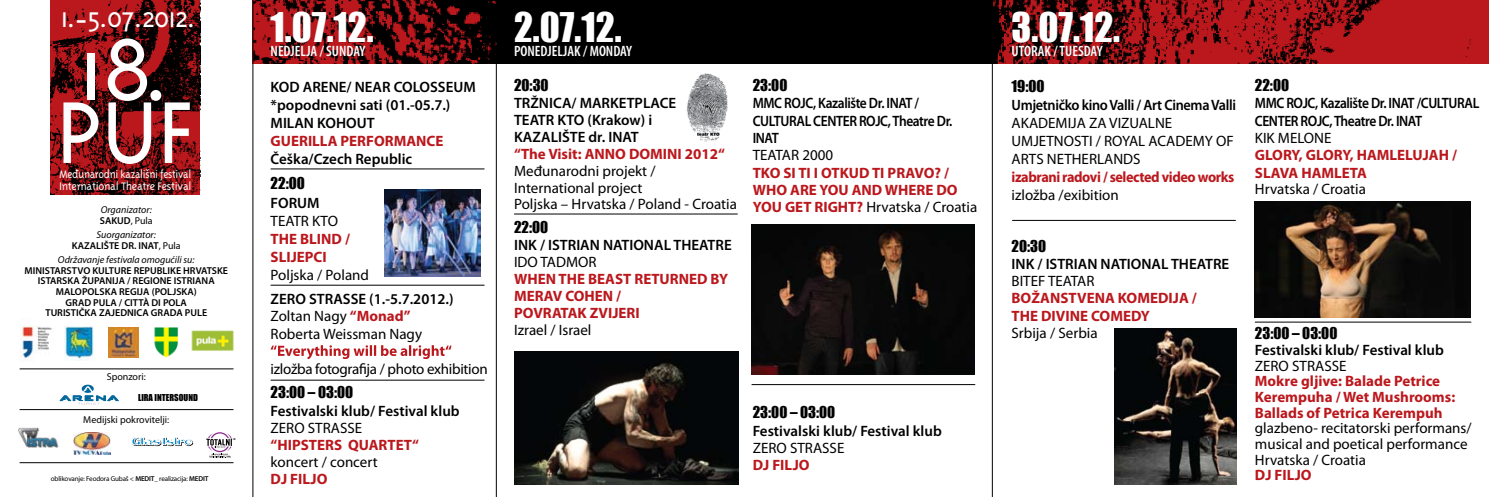
<style>
.page{position:relative;width:1489px;height:497px;background:#fff}
.page>*{position:absolute;margin:0;border:0;box-sizing:border-box;transform-origin:0 0}
.t1{font:100.62px "Triplex";color:#fff}
.t2{font:37.5px "Impact";color:#fff}
.t3{font:31.88px "Triplex";letter-spacing:-.04em;color:#fff}
.t4{font:15px/17.2px "Myriad Pro";color:#000}
.t5{font:700 15px/17.2px "Myriad Pro";color:#bb181d}
.t6{font:600 15px/18px "Myriad Pro";color:#000}
.t7{font:600 15px/17.2px "Myriad Pro";letter-spacing:-.03em;color:#000;scale:.9 1}
.t8{font:15px "Impact";color:#000}
.t9{font:600 condensed 15px "Myriad Pro";color:#fff}
.t10{font:15px "Myriad Pro";letter-spacing:-.02em;color:#000}
.t11{font:600 15px "Myriad Pro";letter-spacing:-.025em;color:#000;scale:.95 1}
.t12{font:700 15px "Myriad Pro";letter-spacing:-.03em;color:#bb181d;scale:.95 1}
.t13{font:12.5px/12.1px "Triplex";letter-spacing:-.025em;color:#fff;scale:.95 1}
.t14{font:600 10px/10.6px "Myriad Pro";color:#000;text-align:center}
.t15{font:italic 10px/10.6px "Myriad Pro";color:#000}
.t16{font:10px "Myriad Pro";color:#000}
.t17{font:8.75px "Impact";color:#000}
.t18{font:7px "Myriad Pro";letter-spacing:-.02em;color:#000}
.s1{font-weight:600;font-style:normal}
.s2{font-style:normal}
.s3{font-weight:400;font-style:italic}
.s4{font-weight:400}
.s5{font-weight:600}
.s6{font-weight:700;color:#bb181d}
.s7{font-weight:400;color:#000}
</style>
<div class="page">
<img style="left:993px;top:0;width:495px;height:64px">
<img style="left:253px;top:0;width:243px;height:64px">
<div style="left:497px;top:0;width:495px;height:64px;background:#000"></div>
<svg style="left:270px;top:345px;width:181px;height:14px"></svg>
<img style="left:384px;top:189px;width:97px;height:87px">
<img style="left:514px;top:351px;width:224px;height:133px">
<img style="left:751px;top:224px;width:223px;height:150px">
<img style="left:1114px;top:328px;width:121px;height:156px">
<img style="left:1254px;top:201px;width:216px;height:116px">
<svg style="left:60px;top:384px;width:59px;height:20px"></svg>
<svg style="left:132px;top:437px;width:61px;height:8px"></svg>
<img style="left:74px;top:432px;width:37px;height:21px">
<img style="left:18px;top:427px;width:40px;height:19px">
<svg style="left:206px;top:432px;width:29px;height:25px"></svg>
<hr style="left:496px;top:0;width:1px;height:496px;background:#000">
<hr style="left:252px;top:0;width:1px;height:496px;background:#000">
<hr style="left:992px;top:0;width:1px;height:496px;background:#000">
<hr style="left:270px;top:284px;width:214px;height:1px;background:#000">
<hr style="left:270px;top:168px;width:214px;height:1px;background:#000">
<hr style="left:270px;top:379px;width:214px;height:1px;background:#000">
<hr style="left:20px;top:368px;width:213px;height:1px;background:#000">
<hr style="left:20px;top:409px;width:213px;height:1px;background:#000">
<hr style="left:20px;top:462px;width:213px;height:1px;background:#000">
<hr style="left:514px;top:213px;width:223px;height:1px;background:#000">
<hr style="left:751px;top:384px;width:224px;height:1px;background:#000">
<hr style="left:1012px;top:220px;width:223px;height:1px;background:#000">
<hr style="left:1254px;top:321px;width:216px;height:1px;background:#000">
<img style="left:20px;top:318px;width:32px;height:40px">
<img style="left:64px;top:326px;width:30px;height:34px">
<img style="left:154px;top:327px;width:24px;height:30px">
<img style="left:191px;top:330px;width:43px;height:21px">
<img style="left:109px;top:327px;width:29px;height:30px">
<img style="left:686px;top:73px;width:42px;height:69px">
<img style="left:51px;top:0;width:149px;height:194px">
<h3 class="t3" style="left:60px;top:-1px;width:137px">1.-5.07.2012.</h3>
<h1 class="t1" style="left:78px;top:13px;width:96px">18.</h1>
<h1 class="t1" style="left:56px;top:76px;width:138px">PUF</h1>
<p class="t13" style="left:59px;top:167px;width:141px">Medunarodni kazališni festival<br>International Theatre Festival</p>
<p class="t15" style="left:100px;top:205px;width:54px">Organizator:<br><span class="s1">SAKUD</span><span class="s2">, Pula</span></p>
<p class="t14" style="left:72px;top:229px;width:110px"><span class="s3">Suorganizator:<br></span>KAZALIŠTE DR. INAT<span class="s4">, Pula</span></p>
<p class="t15" style="left:58px;top:254px;width:138px">Održavanje festivala omogućili su:</p>
<p class="t14" style="left:25px;top:265px;width:205px">MINISTARSTVO KULTURE REPUBLIKE HRVATSKE ISTARSKA ŽUPANIJA / REGIONE ISTRIANA MALOPOLSKA REGIJA (POLJSKA)<br>GRAD PULA / CITTÀ DI POLA<br>TURISTIČKA ZAJEDNICA GRADA PULE</p>
<p class="t16" style="left:107px;top:371px;width:41px">Sponzori:</p>
<p class="t16" style="left:83px;top:413px;width:88px">Medijski pokrovitelji:</p>
<p class="t17" style="left:138px;top:390px;width:61px">LIRA INTERSOUND</p>
<p class="t18" style="left:51px;top:474px;width:159px">oblikovanje: Feodora Gubaš &lt; <span class="s5">MEDIT</span>_ realizacija: <span class="s5">MEDIT</span></p>
<h2 class="t2" style="left:270px;top:-2px;width:105px">1.07.12.</h2>
<p class="t9" style="left:270px;top:43px;width:96px">NEDJELJA / SUNDAY</p>
<p class="t6" style="left:270px;top:78px;width:207px">KOD ARENE/ NEAR COLOSSEUM *popodnevni sati (01.-05.7.)<br>MILAN KOHOUT</p>
<p class="t5" style="left:270px;top:132px;width:174px">GUERILLA PERFORMANCE</p>
<p class="t6" style="left:270px;top:150px;width:143px">Češka/Czech Republic</p>
<p class="t8" style="left:270px;top:172px;width:36px">22:00</p>
<p class="t6" style="left:270px;top:193px;width:51px">FORUM</p>
<p class="t4" style="left:270px;top:212px;width:69px">TEATR KTO</p>
<p class="t5" style="left:270px;top:229px;width:81px;line-height:18px">THE BLIND /<br>SLIJEPCI</p>
<p class="t4" style="left:270px;top:266px;width:100px">Poljska / Poland</p>
<p class="t4" style="left:270px;top:290px;width:184px"><span class="s5">ZERO STRASSE (1.-5.7.2012.)<br></span>Zoltan Nagy <span class="s6">“Monad”<br></span>Roberta Weissman Nagy</p>
<p class="t10" style="left:270px;top:360px;width:219px">izložba fotografija / photo exhibition</p>
<p class="t8" style="left:270px;top:380px;width:84px">23:00 – 03:00</p>
<p class="t6" style="left:270px;top:401px;width:190px">Festivalski klub/ Festival klub</p>
<p class="t4" style="left:270px;top:419px;width:93px">ZERO STRASSE</p>
<p class="t5" style="left:270px;top:435px;width:150px">“HIPSTERS QUARTET“</p>
<p class="t4" style="left:270px;top:453px;width:109px">koncert / concert</p>
<p class="t5" style="left:270px;top:469px;width:58px">DJ FILJO</p>
<h2 class="t2" style="left:514px;top:-2px;width:109px">2.07.12.</h2>
<p class="t9" style="left:514px;top:43px;width:120px">PONEDJELJAK / MONDAY</p>
<p class="t8" style="left:514px;top:73px;width:36px">20:30</p>
<p class="t6" style="left:514px;top:95px;width:164px;line-height:16.9px">TRŽNICA/ MARKETPLACE<br>TEATR KTO (Krakow) i<br>KAZALIŠTE dr. INAT</p>
<p class="t5" style="left:514px;top:144px;width:212px">“The Visit: ANNO DOMINI 2012“</p>
<p class="t4" style="left:514px;top:162px;width:224px;line-height:16.9px">Međunarodni projekt /<br>International project<br>Poljska – Hrvatska / Poland - Croatia</p>
<p class="t8" style="left:514px;top:215px;width:36px">22:00</p>
<p class="t6" style="left:514px;top:236px;width:219px">INK / ISTRIAN NATIONAL THEATRE</p>
<p class="t4" style="left:514px;top:253px;width:84px">IDO TADMOR</p>
<p class="t5" style="left:514px;top:270px;width:216px;line-height:16.9px">WHEN THE BEAST RETURNED BY<br>MERAV COHEN /<br>POVRATAK ZVIJERI</p>
<p class="t4" style="left:514px;top:321px;width:79px">Izrael / Israel</p>
<p class="t8" style="left:752px;top:74px;width:36px">23:00</p>
<p class="t7" style="left:752px;top:95px;width:223px">MMC ROJC, Kazalište Dr. INAT /<br>CULTURAL CENTER ROJC, Theatre Dr.<br>INAT</p>
<p class="t4" style="left:752px;top:147px;width:82px">TEATAR 2000</p>
<p class="t5" style="left:752px;top:163px;width:226px">TKO SI TI I OTKUD TI PRAVO? /<br>WHO ARE YOU AND WHERE DO<br>YOU GET RIGHT? <span class="s7">Hrvatska / Croatia</span></p>
<p class="t8" style="left:752px;top:400px;width:84px">23:00 – 03:00</p>
<p class="t6" style="left:752px;top:421px;width:190px">Festivalski klub/ Festival klub</p>
<p class="t4" style="left:752px;top:439px;width:93px">ZERO STRASSE</p>
<p class="t5" style="left:752px;top:455px;width:58px">DJ FILJO</p>
<h2 class="t2" style="left:1011px;top:-2px;width:110px">3.07.12.</h2>
<p class="t9" style="left:1011px;top:43px;width:93px">UTORAK / TUESDAY</p>
<p class="t8" style="left:1011px;top:75px;width:34px">19:00</p>
<p class="t11" style="left:1011px;top:97px;width:238px">Umjetničko kino Valli / Art Cinema Valli</p>
<p class="t4" style="left:1011px;top:114px;width:224px;line-height:18px">AKADEMIJA ZA VIZUALNE<br>UMJETNOSTI / ROYAL ACADEMY OF<br>ARTS NETHERLANDS</p>
<p class="t12" style="left:1011px;top:167px;width:236px">izabrani radovi / selected video works</p>
<p class="t4" style="left:1011px;top:187px;width:109px">izložba /exibition</p>
<p class="t8" style="left:1011px;top:234px;width:36px">20:30</p>
<p class="t6" style="left:1011px;top:254px;width:219px">INK / ISTRIAN NATIONAL THEATRE</p>
<p class="t4" style="left:1011px;top:272px;width:84px">BITEF TEATAR</p>
<p class="t5" style="left:1011px;top:289px;width:187px">BOŽANSTVENA KOMEDIJA /<br>THE DIVINE COMEDY</p>
<p class="t4" style="left:1011px;top:324px;width:88px">Srbija / Serbia</p>
<p class="t8" style="left:1254px;top:73px;width:36px">22:00</p>
<p class="t7" style="left:1254px;top:95px;width:251px">MMC ROJC, Kazalište Dr. INAT /CULTURAL<br>CENTER ROJC, Theatre Dr. INAT</p>
<p class="t4" style="left:1254px;top:129px;width:78px">KIK MELONE</p>
<p class="t5" style="left:1254px;top:146px;width:204px">GLORY, GLORY, HAMLELUJAH /<br>SLAVA HAMLETA</p>
<p class="t4" style="left:1254px;top:181px;width:113px">Hrvatska / Croatia</p>
<p class="t8" style="left:1254px;top:321px;width:84px">23:00 – 03:00</p>
<p class="t6" style="left:1254px;top:341px;width:190px">Festivalski klub/ Festival klub</p>
<p class="t4" style="left:1254px;top:357px;width:93px">ZERO STRASSE</p>
<p class="t5" style="left:1254px;top:372px;width:202px;line-height:15.6px">Mokre gljive: Balade Petrice<br>Kerempuha / Wet Mushrooms:<br>Ballads of Petrica Kerempuh</p>
<p class="t4" style="left:1254px;top:420px;width:218px;line-height:15.6px">glazbeno- recitatorski performans/ musical and poetical performance<br>Hrvatska / Croatia</p>
<p class="t5" style="left:1254px;top:465px;width:58px">DJ FILJO</p>
</div>
